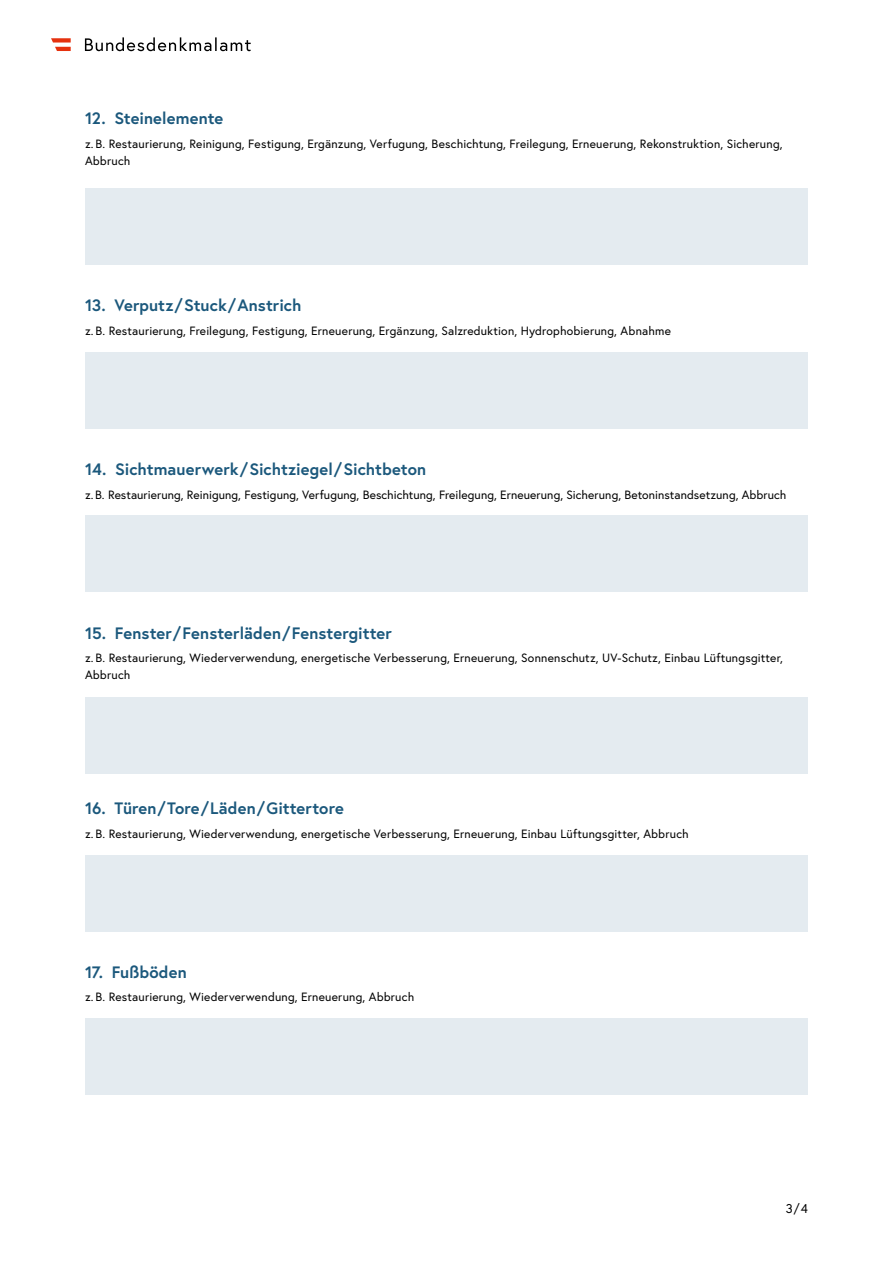
<style>
.page{position:relative;width:893px;height:1263px;background:#fff}
.page>*{position:absolute;margin:0;border:0;box-sizing:border-box;transform-origin:0 0}
.ol_nummerierte_Liste_als_h2{font:700 16.5px "Europa Austria";letter-spacing:.005em;color:#1b587c}
.t1{font:12.75px "Europa Austria";color:#000}
.p_small{font:12px/16.8px "Europa Austria";letter-spacing:.015em;color:#000}
</style>
<div class="page">
<svg style="left:85px;top:37px;width:166px;height:14px"></svg>
<svg style="left:51px;top:38px;width:20px;height:13px"></svg>
<div style="left:85px;top:188px;width:723px;height:76px;background:#e4ebf0"></div>
<div style="left:85px;top:516px;width:723px;height:76px;background:#e4ebf0"></div>
<div style="left:85px;top:697px;width:723px;height:77px;background:#e4ebf0"></div>
<div style="left:85px;top:855px;width:723px;height:76px;background:#e4ebf0"></div>
<div style="left:85px;top:1018px;width:723px;height:77px;background:#e4ebf0"></div>
<div style="left:85px;top:352px;width:723px;height:76px;background:#e4ebf0"></div>
<h2 class="ol_nummerierte_Liste_als_h2" style="left:85px;top:107px;width:140px">12. Steinelemente</h2>
<p class="p_small" style="left:85px;top:135px;width:699px">z. B. Restaurierung, Reinigung, Festigung, Ergänzung, Verfugung, Beschichtung, Freilegung, Erneuerung, Rekonstruktion, Sicherung,<br>Abbruch</p>
<h2 class="ol_nummerierte_Liste_als_h2" style="left:85px;top:294px;width:218px">13. Verputz/Stuck/Anstrich</h2>
<p class="p_small" style="left:85px;top:322px;width:587px">z. B. Restaurierung, Freilegung, Festigung, Erneuerung, Ergänzung, Salzreduktion, Hydrophobierung, Abnahme</p>
<h2 class="ol_nummerierte_Liste_als_h2" style="left:85px;top:458px;width:343px">14. Sichtmauerwerk/Sichtziegel/Sichtbeton</h2>
<p class="p_small" style="left:85px;top:486px;width:703px">z.B. Restaurierung, Reinigung, Festigung, Verfugung, Beschichtung, Freilegung, Erneuerung, Sicherung, Betoninstandsetzung, Abbruch</p>
<h2 class="ol_nummerierte_Liste_als_h2" style="left:85px;top:622px;width:308px">15. Fenster/Fensterläden/Fenstergitter</h2>
<p class="p_small" style="left:85px;top:649px;width:699px">z. B. Restaurierung, Wiederverwendung, energetische Verbesserung, Erneuerung, Sonnenschutz, UV-Schutz, Einbau Lüftungsgitter,<br>Abbruch</p>
<h2 class="ol_nummerierte_Liste_als_h2" style="left:85px;top:797px;width:260px">16. Türen/Tore/Läden/Gittertore</h2>
<p class="p_small" style="left:85px;top:825px;width:605px">z. B. Restaurierung, Wiederverwendung, energetische Verbesserung, Erneuerung, Einbau Lüftungsgitter, Abbruch</p>
<h2 class="ol_nummerierte_Liste_als_h2" style="left:85px;top:961px;width:103px">17. Fußböden</h2>
<p class="p_small" style="left:85px;top:989px;width:331px">z. B. Restaurierung, Wiederverwendung, Erneuerung, Abbruch</p>
<p class="t1" style="left:786px;top:1200px;width:24px">3/4</p>
</div>
